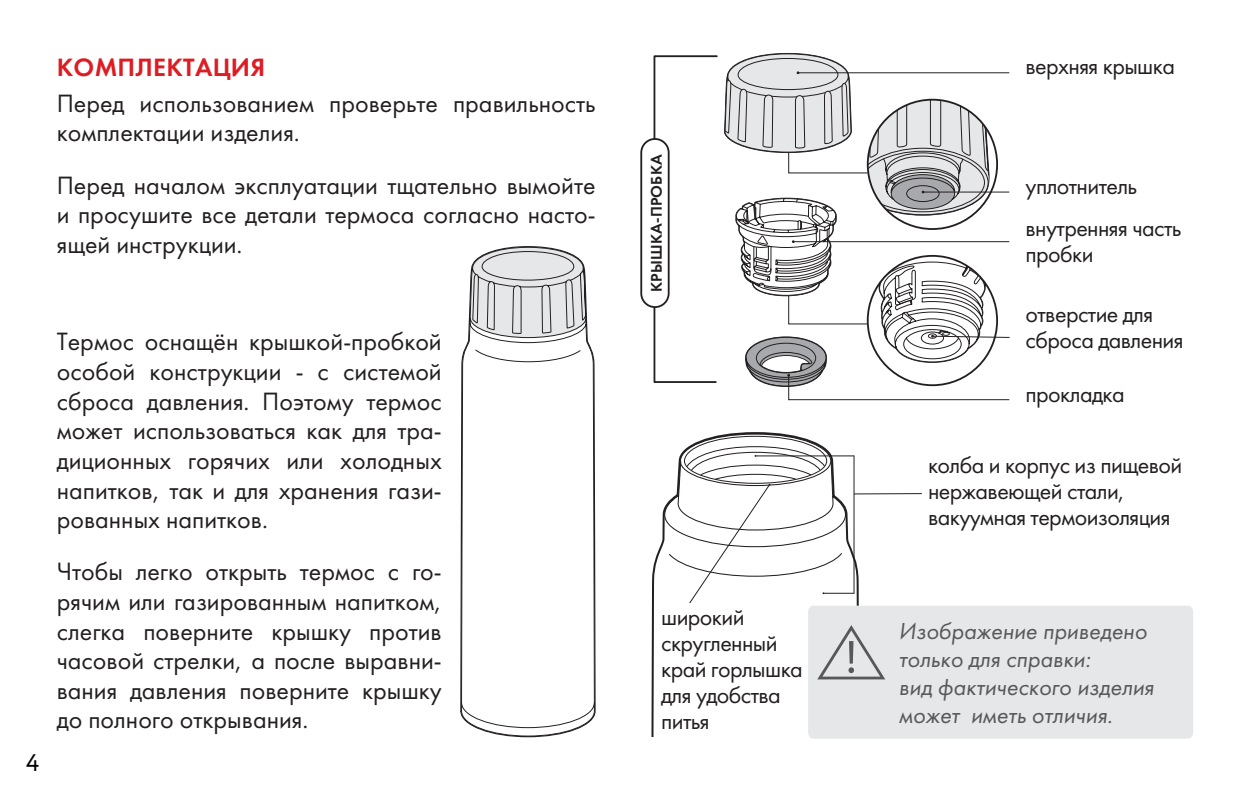
<style>
.page{position:relative;width:1248px;height:794px;background:#fff}
.page>*{position:absolute;margin:0;border:0;box-sizing:border-box;transform-origin:0 0}
.MAIN_NUMBER{font:26px/29.6px "Futura";color:#231f20;text-align:justify}
.MAIN{font:26px/29.6px "Futura";color:#231f20}
.MAIN_BOLD{font:26px "Futura Demi";letter-spacing:.01em;color:#de1c24}
.MAIN-2{font:24px/26px "Futura";letter-spacing:-.025em;color:#231f20}
.MAIN_italic{font:italic 24px/28px "Futura";color:#57585a}
.t1{font:24px "Circe";color:#000}
.MAIN-3{font:16px "Futura Demi";letter-spacing:.01em;color:#231f20}
</style>
<div class="page">
<svg style="left:651px;top:400px;width:211px;height:336px"></svg>
<svg style="left:652px;top:434px;width:206px;height:302px"></svg>
<div style="left:808px;top:605px;width:384px;height:133px;background:#e6e7e9;border-radius:6px"></div>
<svg style="left:817px;top:625px;width:68px;height:54px"></svg>
<svg style="left:460px;top:246px;width:135px;height:491px"></svg>
<svg style="left:474px;top:349px;width:107px;height:14px"></svg>
<hr style="left:755px;top:455px;width:99px;height:1px;background:#231f20">
<hr style="left:823px;top:592px;width:31px;height:2px;background:#231f20">
<hr style="left:853px;top:455px;width:1px;height:138px;background:#231f20">
<hr style="left:854px;top:493px;width:67px;height:1px;background:#231f20">
<div style="left:653px;top:55px;width:64px;height:328px;border:2px solid #231f20"></div>
<div style="left:641px;top:139px;width:27px;height:168px;background:#fff;border-radius:14px"></div>
<div style="left:640px;top:138px;width:29px;height:170px;border:2px solid #231f20;border-radius:14px"></div>
<svg style="left:724px;top:53px;width:286px;height:347px"></svg>
<svg style="left:663px;top:435px;width:183px;height:169px"></svg>
<p class="t1" style="left:26px;top:747px;width:15px">4</p>
<p class="MAIN_BOLD" style="left:57px;top:51px;width:210px">КОМПЛЕКТАЦИЯ</p>
<p class="MAIN" style="left:57px;top:88px;width:540px">Перед использованием проверьте правильность комплектации изделия.</p>
<p class="MAIN_NUMBER" style="left:57px;top:170px;width:540px">Перед началом эксплуатации тщательно вымойте и просушите все детали термоса согласно насто&shy;ящей инструкции.</p>
<p class="MAIN-2" style="left:1025px;top:173px;width:113px">уплотнитель</p>
<p class="MAIN-2" style="left:1025px;top:53px;width:151px">верхняя крышка</p>
<p class="MAIN-3" style="left:646px;top:292px;width:139px;rotate:-90deg">КРЫШКА-ПРОБКА</p>
<p class="MAIN-2" style="left:1025px;top:215px;width:157px">внутренняя часть пробки</p>
<p class="MAIN_NUMBER" style="left:57px;top:327px;width:386px">Термос оснащён крышкой-пробкой особой конструкции - с системой сброса давления. Поэтому термос может использоваться как для тра&shy;диционных горячих или холодных напитков, так и для хранения гази&shy;рованных напитков.</p>
<p class="MAIN_NUMBER" style="left:57px;top:557px;width:386px">Чтобы легко открыть термос с го&shy;рячим или газированным напитком, слегка поверните крышку против часовой стрелки, а после выравни&shy;вания давления поверните крышку до полного открывания.</p>
<p class="MAIN-2" style="left:661px;top:604px;width:143px">широкий скругленный край горлышка для удобства питья</p>
<p class="MAIN-2" style="left:1025px;top:301px;width:159px">отверстие для сброса давления</p>
<p class="MAIN-2" style="left:1025px;top:380px;width:101px">прокладка</p>
<p class="MAIN-2" style="left:927px;top:452px;width:256px">колба и корпус из пищевой нержавеющей стали, вакуумная термоизоляция</p>
<p class="MAIN_italic" style="left:898px;top:616px;width:257px">Изображение приведено только для справки:<br>вид фактического изделия может иметь отличия.</p>
</div>
